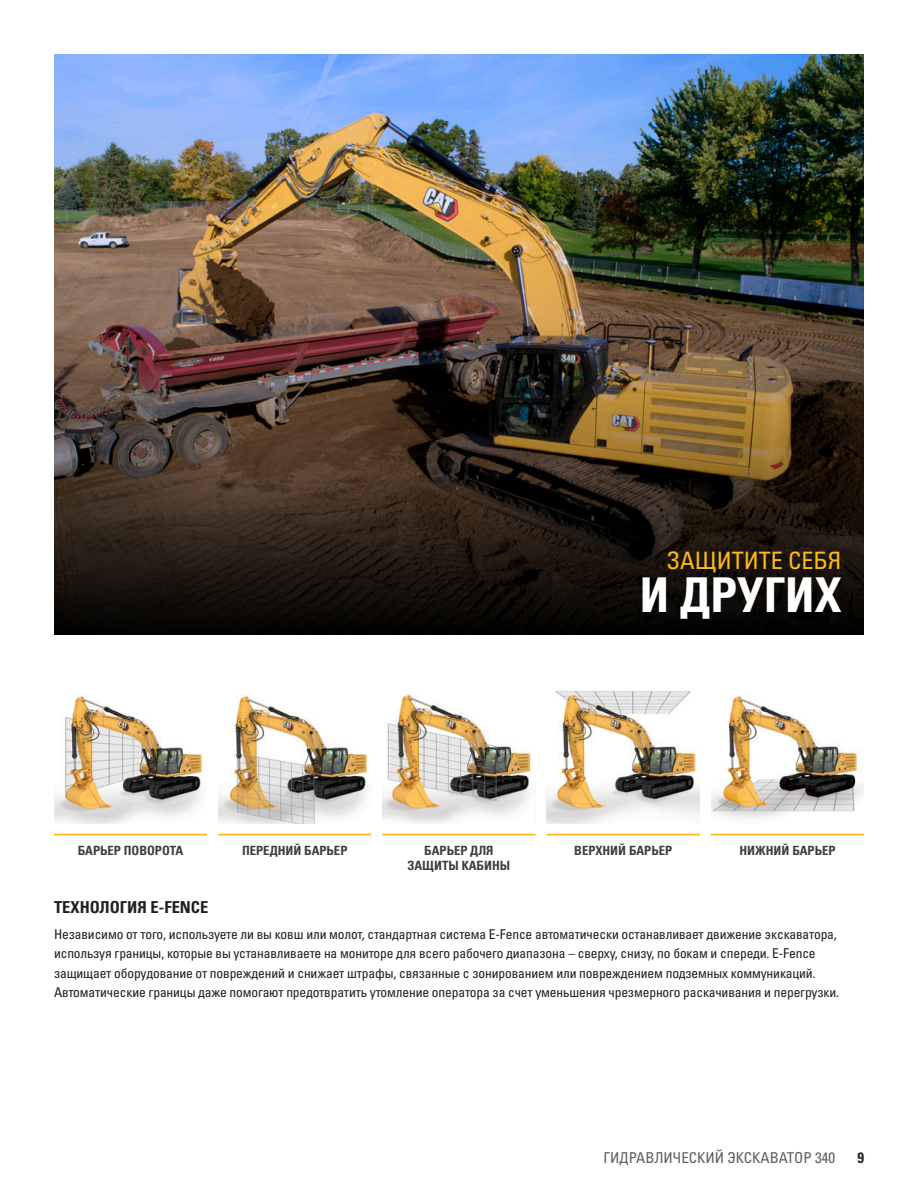
<style>
.page{position:relative;width:918px;height:1188px;background:#fff}
.page>*{position:absolute;margin:0;border:0;box-sizing:border-box;transform-origin:0 0}
.t1{font:48px "Univers LTCYR 67 Bold Cond";color:#fff}
.t2{font:condensed 24px "Univers LTCYR 57";color:#fcba13}
.t3{font:16.5px "Univers LTCYR 67 Bold Cond";color:#231f20}
.t4{font:condensed 15px "Univers LTCYR 57";color:#5d6163}
.t5{font:15px "Univers LTCYR 67 Bold Cond";color:#231f20}
.t6{font:condensed 13.5px/19.5px "Univers LTCYR 57";letter-spacing:-.01em;color:#231f20}
.t7{font:12.75px/15.3px "Univers LTCYR 67 Bold Cond";color:#3e3e3f;text-align:center}
</style>
<div class="page">
<img style="left:54px;top:54px;width:810px;height:580px">
<hr style="left:54px;top:834px;width:153px;height:1px;background:#fcba13">
<hr style="left:218px;top:834px;width:153px;height:1px;background:#fcba13">
<hr style="left:382px;top:834px;width:154px;height:1px;background:#fcba13">
<hr style="left:547px;top:834px;width:153px;height:1px;background:#fcba13">
<hr style="left:711px;top:834px;width:153px;height:1px;background:#fcba13">
<img style="left:54px;top:696px;width:149px;height:128px">
<img style="left:218px;top:696px;width:150px;height:128px">
<img style="left:382px;top:694px;width:150px;height:130px">
<img style="left:547px;top:691px;width:153px;height:133px">
<img style="left:711px;top:696px;width:153px;height:123px">
<h2 class="t2" style="left:667px;top:545px;width:176px">ЗАЩИТИТЕ СЕБЯ</h2>
<h1 class="t1" style="left:640px;top:565px;width:203px">И ДРУГИХ</h1>
<p class="t7" style="left:78px;top:842px;width:107px">БАРЬЕР ПОВОРОТА</p>
<p class="t7" style="left:242px;top:842px;width:107px">ПЕРЕДНИЙ БАРЬЕР</p>
<p class="t7" style="left:408px;top:842px;width:104px">БАРЬЕР ДЛЯ<br>ЗАЩИТЫ КАБИНЫ</p>
<p class="t7" style="left:574px;top:842px;width:99px">ВЕРХНИЙ БАРЬЕР</p>
<p class="t7" style="left:740px;top:842px;width:97px">НИЖНИЙ БАРЬЕР</p>
<p class="t3" style="left:54px;top:897px;width:156px">ТЕХНОЛОГИЯ E-FENCE</p>
<p class="t6" style="left:54px;top:924px;width:787px">Независимо от того, используете ли вы ковш или молот, стандартная система E-Fence автоматически останавливает движение экскаватора, используя границы, которые вы устанавливаете на мониторе для всего рабочего диапазона – сверху, снизу, по бокам и спереди. E-Fence защищает оборудование от повреждений и снижает штрафы, связанные с зонированием или повреждением подземных коммуникаций.<br>Автоматические границы даже помогают предотвратить утомление оператора за счет уменьшения чрезмерного раскачивания и перегрузки.</p>
<p class="t4" style="left:604px;top:1148px;width:233px">ГИДРАВЛИЧЕСКИЙ ЭКСКАВАТОР 340</p>
<p class="t5" style="left:857px;top:1148px;width:8px">9</p>
</div>
